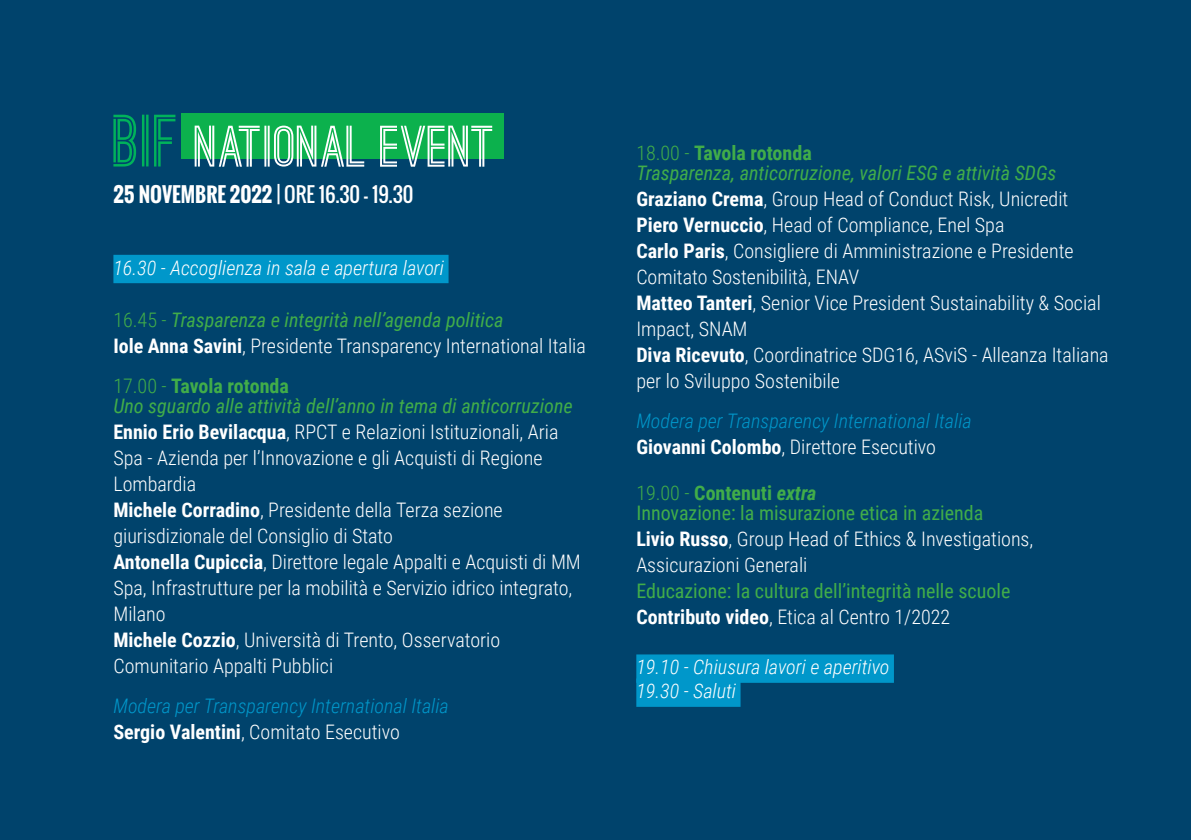
<style>
.page{position:relative;width:1191px;height:840px;background:#fff}
.page>*{position:absolute;margin:0;border:0;box-sizing:border-box;transform-origin:0 0}
.t1{font:700 55.4px "Ostrich Sans";color:#fff}
.t2{font:300 20px/26px "Roboto Condensed";color:#fff}
.t3{font:italic 300 20px/26px "Roboto Condensed";color:#0097ca}
.t4{font:italic 20px/20px "Roboto Condensed";color:#41ad49}
.t5{font:20px/20px "Roboto Condensed";color:#41ad49}
.t6{font:italic 300 20px/24px "Roboto Condensed";color:#fff}
.t7{font:20px "Oswald";color:#fff}
.s1{font-size:70.2px;color:#00b25b}
.s2{font-weight:700}
.s3{color:#41ad49}
.s4{font-weight:400;font-style:italic;color:#41ad49}
.s5{font-weight:300;font-style:normal}
.s6{font-weight:700;font-style:normal}
.s7{font-weight:700;font-style:normal;color:#fff}
.s8{font-style:normal;color:#fff}
.s9{font-weight:300}
.s10{font-weight:700;font-style:italic}
.s11{font-weight:700;color:#fff}
.s12{font-weight:300;color:#fff}
</style>
<div class="page">
<div style="left:0;top:0;width:1191px;height:839px;background:#00436c"></div>
<div style="left:181px;top:113px;width:322px;height:46px;background:#0cb14d"></div>
<div style="left:113px;top:255px;width:335px;height:28px;background:#0097ca"></div>
<div style="left:636px;top:654px;width:258px;height:28px;background:#0097ca"></div>
<div style="left:636px;top:678px;width:104px;height:28px;background:#0097ca"></div>
<h1 class="t1" style="left:113px;top:126px;width:358px"><span class="s1">BIF</span> NATIONAL EVENT</h1>
<p class="t7" style="left:113px;top:179px;width:301px"><span class="s2">25 NOVEMBRE 2022</span> | ORE 16.30 - 19.30</p>
<p class="t6" style="left:113px;top:255px;width:332px">16.30 - Accoglienza in sala e apertura lavori</p>
<p class="t2" style="left:113px;top:306px;width:474px"><span class="s3">16.45 -</span> <span class="s4">Trasparenza e integrità nell’agenda politica<br></span><span class="s2">Iole Anna Savini</span>, Presidente Transparency International Italia</p>
<p class="t4" style="left:113px;top:375px;width:461px"><span class="s5">17.00 -</span> <span class="s6">Tavola rotonda<br></span>Uno sguardo alle attività dell’anno in tema di anticorruzione</p>
<p class="t2" style="left:113px;top:418px;width:469px"><span class="s2">Ennio Erio Bevilacqua</span>, RPCT e Relazioni Istituzionali, Aria Spa - Azienda per l’Innovazione e gli Acquisti di Regione Lombardia<br><span class="s2">Michele Corradino</span>, Presidente della Terza sezione giurisdizionale del Consiglio di Stato<br><span class="s2">Antonella Cupiccia</span>, Direttore legale Appalti e Acquisti di MM Spa, Infrastrutture per la mobilità e Servizio idrico integrato, Milano<br><span class="s2">Michele Cozzio</span>, Università di Trento, Osservatorio Comunitario Appalti Pubblici</p>
<p class="t3" style="left:113px;top:692px;width:337px">Modera per Transparency International Italia<br><span class="s7">Sergio Valentini</span><span class="s8">, Comitato Esecutivo</span></p>
<p class="t4" style="left:636px;top:142px;width:422px"><span class="s5">18.00 -</span> <span class="s6">Tavola rotonda<br></span>Trasparenza, anticorruzione, valori ESG e attività SDGs</p>
<p class="t2" style="left:636px;top:185px;width:474px"><span class="s2">Graziano Crema</span>, Group Head of Conduct Risk, Unicredit <span class="s2">Piero Vernuccio</span>, Head of Compliance, Enel Spa<br><span class="s2">Carlo Paris</span>, Consigliere di Amministrazione e Presidente Comitato Sostenibilità, ENAV<br><span class="s2">Matteo Tanteri</span>, Senior Vice President Sustainability &amp; Social Impact, SNAM<br><span class="s2">Diva Ricevuto</span>, Coordinatrice SDG16, ASviS - Alleanza Italiana per lo Sviluppo Sostenibile</p>
<p class="t3" style="left:636px;top:407px;width:337px">Modera per Transparency International Italia<br><span class="s7">Giovanni Colombo</span><span class="s8">, Direttore Esecutivo</span></p>
<p class="t5" style="left:636px;top:482px;width:348px"><span class="s9">19.00 -</span> <span class="s2">Contenuti</span> <span class="s10">extra<br></span>Innovazione: la misurazione etica in azienda</p>
<p class="t2" style="left:636px;top:525px;width:398px"><span class="s2">Livio Russo</span>, Group Head of Ethics &amp; Investigations,<br>Assicurazioni Generali</p>
<p class="t5" style="left:636px;top:577px;width:376px;line-height:26px">Educazione: la cultura dell’integrità nelle scuole<br><span class="s11">Contributo video</span><span class="s12">, Etica al Centro 1/2022</span></p>
<p class="t6" style="left:636px;top:654px;width:255px">19.10 - Chiusura lavori e aperitivo<br>19.30 - Saluti</p>
</div>
